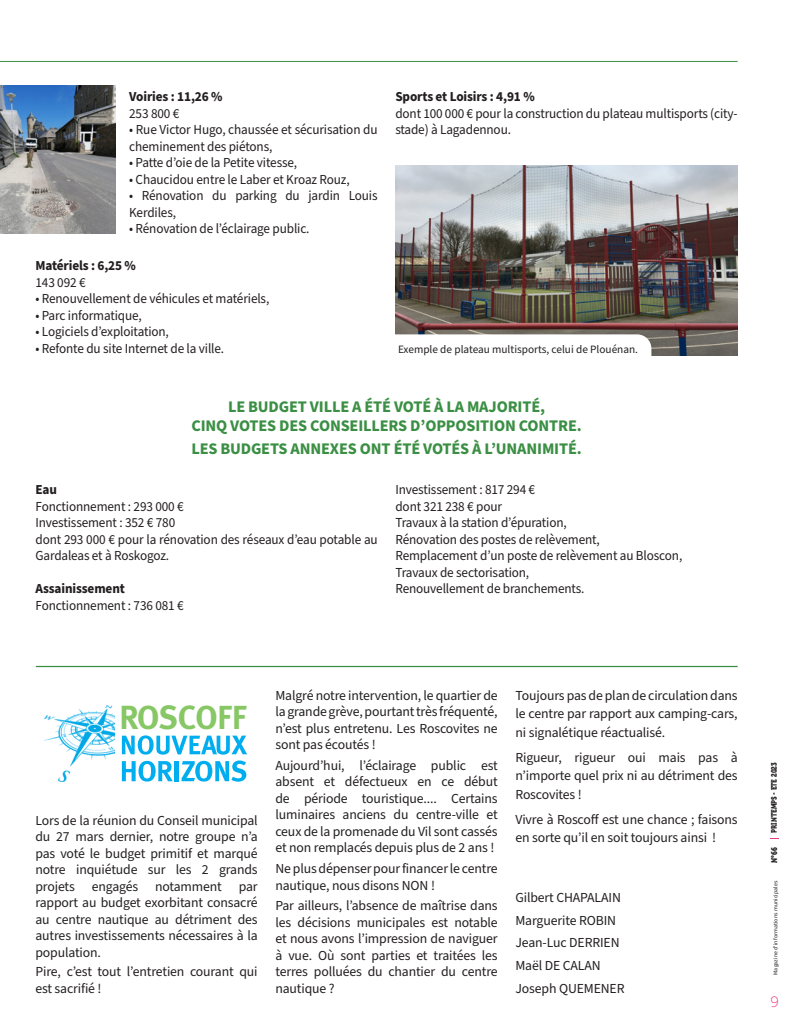
<style>
.page{position:relative;width:798px;height:1028px;background:#fff}
.page>*{position:absolute;margin:0;border:0;box-sizing:border-box;transform-origin:0 0}
.t1{font:700 33.38px "Meta";color:#87c765}
.t2{font:700 16.25px/19.5px "Source Sans Pro";letter-spacing:-.01em;color:#3b8f44;text-align:center}
.t3{font:15px "Museo 100";color:#ef377f}
.t4{font:13.75px/16.5px "Source Sans Pro";letter-spacing:-.01em;color:#231f20;text-align:justify}
.t5{font:13.75px/16.5px "Source Sans Pro";letter-spacing:-.01em;color:#231f20;scale:.96 1}
.t6{font:700 13.75px "Source Sans Pro";letter-spacing:-.01em;color:#231f20;scale:.96 1}
.t7{font:11.25px "Source Sans Pro";color:#231f20}
.t8{font:8.25px "Museo 900";color:#231f20;scale:.8 1}
.t9{font:7.75px "Museo 900";color:#231f20;scale:.8 1}
.t10{font:5.75px "Source Sans Pro";letter-spacing:.02em;color:#231f20}
</style>
<div class="page">
<hr style="left:0;top:61px;width:737px;height:1px;background:#3b8f44">
<img style="left:0;top:85px;width:115px;height:149px">
<img style="left:395px;top:166px;width:342px;height:190px">
<svg style="left:395px;top:334px;width:256px;height:22px"></svg>
<img style="left:45px;top:705px;width:69px;height:76px">
<svg style="left:122px;top:761px;width:51px;height:20px"></svg>
<hr style="left:175px;top:761px;width:4px;height:20px;background:#00aeef">
<svg style="left:181px;top:760px;width:65px;height:21px"></svg>
<svg style="left:122px;top:735px;width:125px;height:19px"></svg>
<hr style="left:36px;top:666px;width:701px;height:1px;background:#3b8f44">
<p class="t6" style="left:129px;top:87px;width:99px">Voiries : 11,26 %</p>
<p class="t5" style="left:129px;top:105px;width:54px">253 800 €</p>
<p class="t5" style="left:129px;top:122px;width:260px">• Rue Victor Hugo, chaussée et sécurisation du cheminement des piétons,</p>
<p class="t5" style="left:129px;top:155px;width:176px">• Patte d’oie de la Petite vitesse,</p>
<p class="t5" style="left:129px;top:171px;width:231px">• Chaucidou entre le Laber et Kroaz Rouz,</p>
<p class="t5" style="left:129px;top:188px;width:260px">• Rénovation du parking du jardin Louis<br>Kerdiles,</p>
<p class="t5" style="left:129px;top:221px;width:189px">• Rénovation de l’éclairage public.</p>
<p class="t6" style="left:35px;top:256px;width:106px">Matériels : 6,25 %</p>
<p class="t5" style="left:35px;top:274px;width:54px">143 092 €</p>
<p class="t5" style="left:35px;top:291px;width:245px">• Renouvellement de véhicules et matériels,</p>
<p class="t5" style="left:35px;top:307px;width:112px">• Parc informatique,</p>
<p class="t5" style="left:35px;top:324px;width:140px">• Logiciels d’exploitation,</p>
<p class="t5" style="left:35px;top:340px;width:198px">• Refonte du site Internet de la ville.</p>
<p class="t6" style="left:395px;top:87px;width:147px">Sports et Loisirs : 4,91 %</p>
<p class="t5" style="left:395px;top:105px;width:358px">dont 100 000 € pour la construction du plateau multisports (city&shy;stade) à Lagadennou.</p>
<p class="t7" style="left:398px;top:342px;width:241px">Exemple de plateau multisports, celui de Plouénan.</p>
<p class="t2" style="left:191px;top:397px;width:392px">LE BUDGET VILLE A ÉTÉ VOTÉ À LA MAJORITÉ,<br>CINQ VOTES DES CONSEILLERS D’OPPOSITION CONTRE.</p>
<p class="t2" style="left:191px;top:439px;width:392px">LES BUDGETS ANNEXES ONT ÉTÉ VOTÉS À L’UNANIMITÉ.</p>
<p class="t6" style="left:35px;top:480px;width:24px">Eau</p>
<p class="t5" style="left:35px;top:498px;width:358px">Fonctionnement : 293 000 €<br>Investissement : 352 € 780<br>dont 293 000 € pour la rénovation des réseaux d’eau potable au Gardaleas et à Roskogoz.</p>
<p class="t6" style="left:35px;top:579px;width:95px">Assainissement</p>
<p class="t5" style="left:35px;top:597px;width:156px">Fonctionnement : 736 081 €</p>
<p class="t5" style="left:395px;top:482px;width:300px">Investissement : 817 294 €<br>dont 321 238 € pour<br>Travaux à la station d’épuration,<br>Rénovation des postes de relèvement,<br>Remplacement d’un poste de relèvement au Bloscon,<br>Travaux de sectorisation,<br>Renouvellement de branchements.</p>
<h1 class="t1" style="left:120px;top:698px;width:128px">ROSCOFF</h1>
<p class="t4" style="left:35px;top:812px;width:224px">Lors de la réunion du Conseil municipal du 27 mars dernier, notre groupe n’a pas voté le budget primitif et marqué notre inquiétude sur les 2 grands projets engagés notamment par rapport au budget exorbitant consacré au centre nautique au détriment des autres investissements nécessaires à la population.</p>
<p class="t4" style="left:35px;top:963px;width:224px">Pire, c’est tout l’entretien courant qui est sacrifié !</p>
<p class="t4" style="left:275px;top:687px;width:224px">Malgré notre intervention, le quartier de la grande grève, pourtant très fréquenté, n’est plus entretenu. Les Roscovites ne sont pas écoutés !</p>
<p class="t4" style="left:275px;top:757px;width:224px">Aujourd’hui, l’éclairage public est absent et défectueux en ce début de période touristique.... Certains luminaires anciens du centre-ville et ceux de la promenade du Vil sont cassés et non remplacés depuis plus de 2 ans !</p>
<p class="t4" style="left:275px;top:860px;width:224px">Ne plus dépenser pour financer le centre nautique, nous disons NON !</p>
<p class="t4" style="left:275px;top:897px;width:224px">Par ailleurs, l’absence de maîtrise dans les décisions municipales est notable et nous avons l’impression de naviguer à vue. Où sont parties et traitées les terres polluées du chantier du centre nautique ?</p>
<p class="t4" style="left:515px;top:686px;width:224px;line-height:18.4px">Toujours pas de plan de circulation dans le centre par rapport aux camping-cars, ni signalétique réactualisé.</p>
<p class="t4" style="left:515px;top:748px;width:224px;line-height:18.4px">Rigueur, rigueur oui mais pas à n’importe quel prix ni au détriment des Roscovites !</p>
<p class="t4" style="left:515px;top:810px;width:224px;line-height:18.4px">Vivre à Roscoff est une chance ; faisons en sorte qu’il en soit toujours ainsi !</p>
<p class="t4" style="left:515px;top:886px;width:111px;line-height:22.6px;text-align:left">Gilbert CHAPALAIN<br>Marguerite ROBIN<br>Jean-Luc DERRIEN<br>Maël DE CALAN<br>Joseph QUEMENER</p>
<p class="t9" style="left:769px;top:832px;width:89px;rotate:-90deg">PRINTEMPS - ETE 2023</p>
<p class="t8" style="left:769px;top:863px;width:22px;rotate:-90deg">N°66</p>
<p class="t10" style="left:771px;top:974px;width:95px;rotate:-90deg">Magazine d'informations municipales</p>
<p class="t3" style="left:770px;top:993px;width:10px">9</p>
</div>
